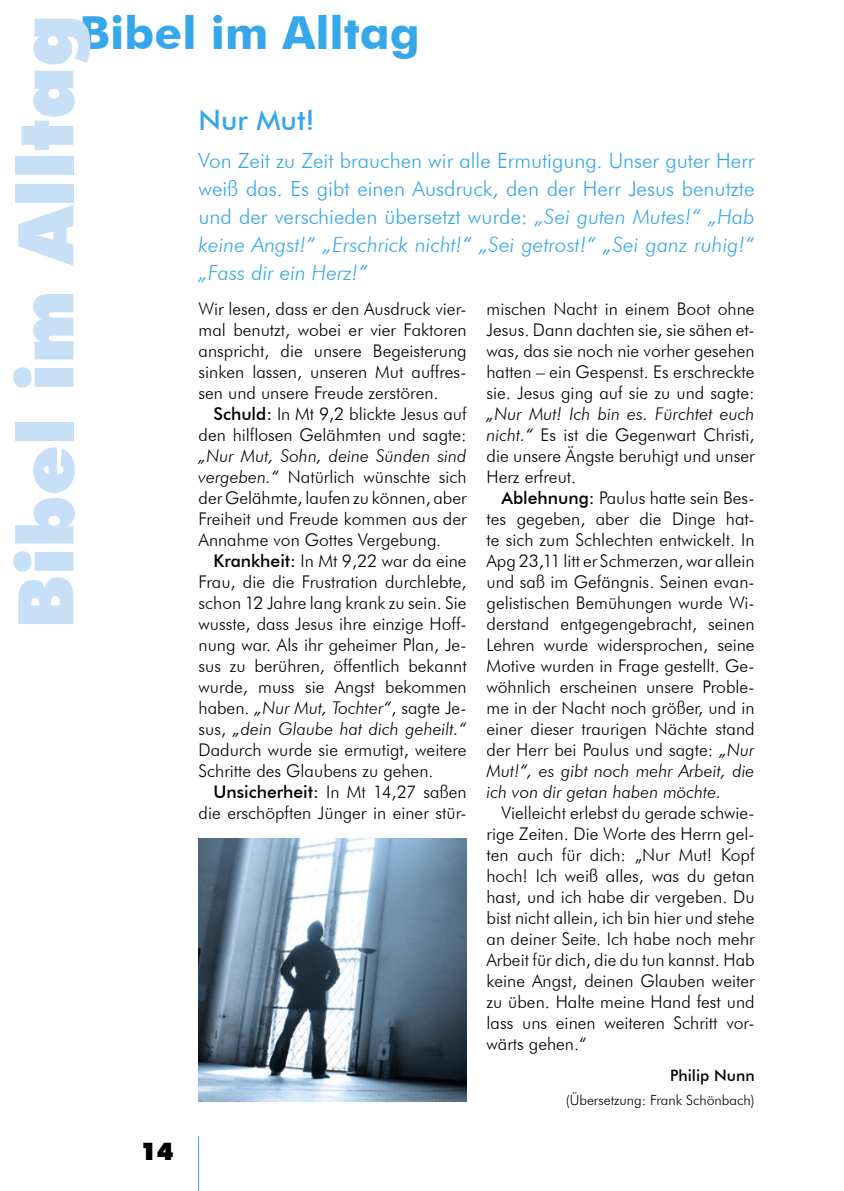
<style>
.page{position:relative;width:844px;height:1191px;background:#fff}
.page>*{position:absolute;margin:0;border:0;box-sizing:border-box;transform-origin:0 0}
.t1{font:900 77px "Futura BT";color:#c8e0f7}
.t2{font:700 45.5px "Futura BT";color:#36a7e9}
.Titel{font:500 28px "Futura BT";color:#36a7e9}
.t3{font:900 24.5px "Futura BT";color:#000}
.Introtext{font:300 21px/28px "Futura BT";color:#36a7e9;text-align:justify}
.Fließtext{font:300 17.5px/21px "Futura BT";color:#000;text-align:justify}
.Fließtext_nach_Titel{font:300 17.5px/21px "Futura BT";color:#000;text-align:justify}
.Autor{font:500 15.75px "Futura BT";color:#000}
.Autor-2{font:300 14px "Futura BT";color:#000}
.s1{font-style:italic}
.s2{font-weight:500}
</style>
<div class="page">
<hr style="left:198px;top:1136px;width:1px;height:55px;background:#36a7e9">
<img style="left:198px;top:838px;width:268px;height:263px">
<h2 class="t2" style="left:79px;top:6px;width:342px">Bibel im Alltag</h2>
<h1 class="t1" style="left:-1px;top:629px;width:616px;rotate:-90deg">Bibel im Alltag</h1>
<p class="Titel" style="left:198px;top:103px;width:118px">Nur Mut!</p>
<p class="Introtext" style="left:198px;top:147px;width:557px">Von Zeit zu Zeit brauchen wir alle Ermutigung. Unser guter Herr weiß das. Es gibt einen Ausdruck, den der Herr Jesus benutzte und der verschieden übersetzt wurde: <span class="s1">„Sei guten Mutes!“ „Hab keine Angst!“ „Erschrick nicht!“ „Sei getrost!“ „Sei ganz ruhig!“ „Fass dir ein Herz!“</span></p>
<p class="Fließtext" style="left:486px;top:298px;width:269px">mischen Nacht in einem Boot ohne Jesus. Dann dachten sie, sie sähen et&shy;was, das sie noch nie vorher gesehen hatten – ein Gespenst. Es erschreckte sie. Jesus ging auf sie zu und sagte: <span class="s1">„Nur Mut! Ich bin es. Fürchtet euch nicht.“</span> Es ist die Gegenwart Christi, die unsere Ängste beruhigt und unser Herz erfreut.</p>
<p class="Fließtext" style="left:486px;top:487px;width:269px;text-indent:15px"><span class="s2">Ablehnung:</span> Paulus hatte sein Bes&shy;tes gegeben, aber die Dinge hat&shy;te sich zum Schlechten entwickelt. In Apg 23,11 litt er Schmerzen, war allein und saß im Gefängnis. Seinen evan&shy;gelistischen Bemühungen wurde Wi&shy;derstand entgegengebracht, seinen Lehren wurde widersprochen, seine Motive wurden in Frage gestellt. Ge&shy;wöhnlich erscheinen unsere Proble&shy;me in der Nacht noch größer, und in einer dieser traurigen Nächte stand der Herr bei Paulus und sagte: <span class="s1">„Nur Mut!“, es gibt noch mehr Arbeit, die ich von dir getan haben möchte.</span></p>
<p class="Fließtext" style="left:486px;top:802px;width:269px;text-indent:15px">Vielleicht erlebst du gerade schwie&shy;rige Zeiten. Die Worte des Herrn gel&shy;ten auch für dich: „Nur Mut! Kopf hoch! Ich weiß alles, was du getan hast, und ich habe dir vergeben. Du bist nicht allein, ich bin hier und stehe an deiner Seite. Ich habe noch mehr Arbeit für dich, die du tun kannst. Hab keine Angst, deinen Glauben weiter zu üben. Halte meine Hand fest und lass uns einen weiteren Schritt vor&shy;wärts gehen.“</p>
<p class="Autor" style="left:670px;top:1065px;width:86px">Philip Nunn</p>
<p class="Autor-2" style="left:565px;top:1091px;width:190px">(Übersetzung: Frank Schönbach)</p>
<p class="Fließtext_nach_Titel" style="left:198px;top:298px;width:269px">Wir lesen, dass er den Ausdruck vier&shy;mal benutzt, wobei er vier Faktoren anspricht, die unsere Begeisterung sinken lassen, unseren Mut auffres&shy;sen und unsere Freude zerstören.</p>
<p class="Fließtext" style="left:198px;top:403px;width:269px;text-indent:15px"><span class="s2">Schuld:</span> In Mt 9,2 blickte Jesus auf den hilflosen Gelähmten und sagte: <span class="s1">„Nur Mut, Sohn, deine Sünden sind vergeben.“</span> Natürlich wünschte sich der Gelähmte, laufen zu können, aber Freiheit und Freude kommen aus der Annahme von Gottes Vergebung.</p>
<p class="Fließtext" style="left:198px;top:550px;width:269px;text-indent:15px"><span class="s2">Krankheit:</span> In Mt 9,22 war da eine Frau, die die Frustration durchlebte, schon 12 Jahre lang krank zu sein. Sie wusste, dass Jesus ihre einzige Hoff&shy;nung war. Als ihr geheimer Plan, Je&shy;sus zu berühren, öffentlich bekannt wurde, muss sie Angst bekommen haben. <span class="s1">„Nur Mut, Tochter“</span>, sagte Je&shy;sus, <span class="s1">„dein Glaube hat dich geheilt.“ </span>Dadurch wurde sie ermutigt, weitere Schritte des Glaubens zu gehen.</p>
<p class="Fließtext" style="left:198px;top:781px;width:269px;text-align:right"><span class="s2">Unsicherheit:</span> In Mt 14,27 saßen die erschöpften Jünger in einer stür-</p>
<h3 class="t3" style="left:140px;top:1136px;width:35px">14</h3>
</div>
